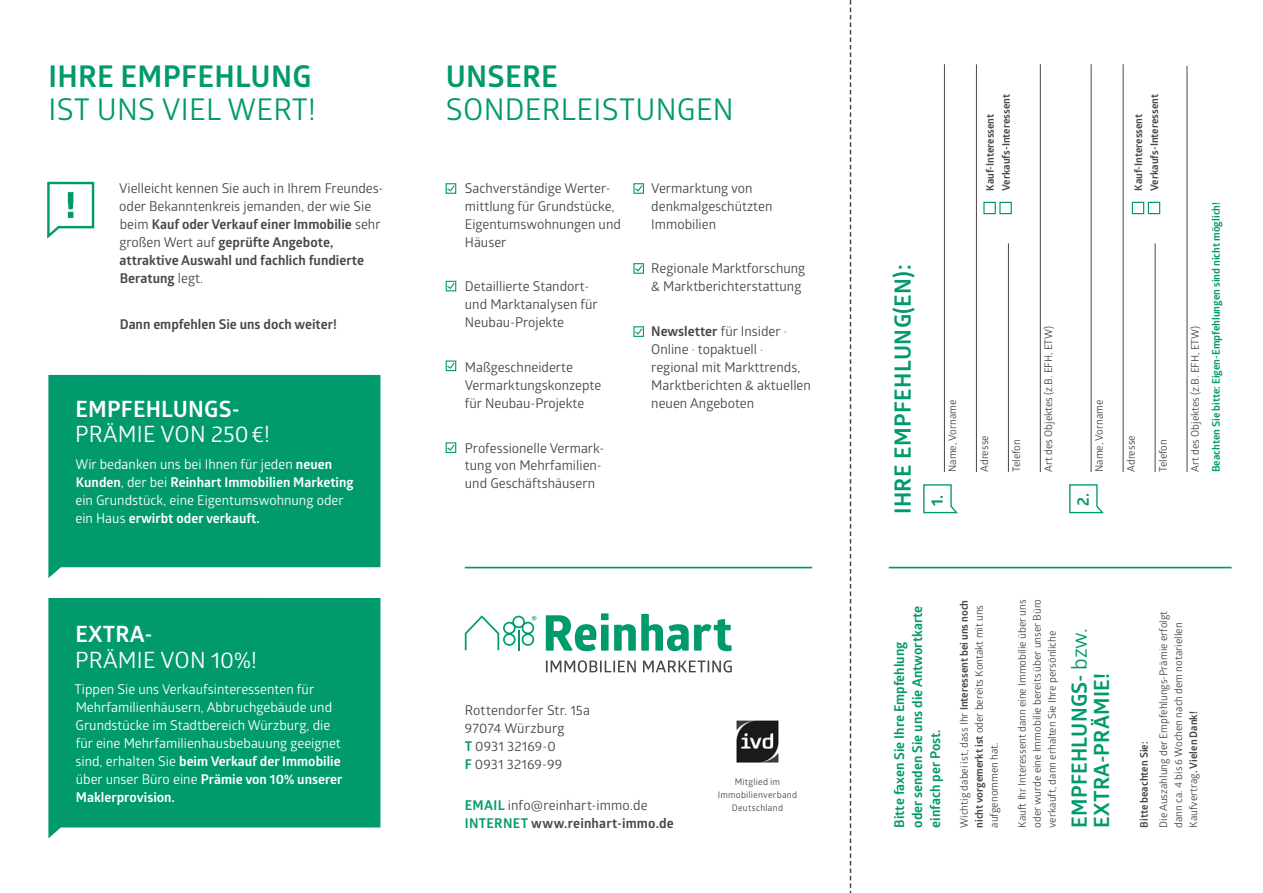
<style>
.page{position:relative;width:1263px;height:893px;background:#fff}
.page>*{position:absolute;margin:0;border:0;box-sizing:border-box;transform-origin:0 0}
.t1{font:30px "Glober";letter-spacing:.01em;color:#009a6c}
.t2{font:700 30px "Glober";letter-spacing:.01em;color:#009a6c}
.t3{font:22.5px "Glober";letter-spacing:.01em;color:#fff}
.t4{font:700 22.5px "Glober";letter-spacing:.02em;color:#009a6c}
.t5{font:700 22.5px "Glober";letter-spacing:.01em;color:#fff}
.t6{font:700 21px/22.5px "Glober";letter-spacing:.01em;color:#009a6c}
.t7{font:700 16.5px "Glober";color:#009a6c}
.t8{font:13.5px/18px "Glober";color:#484847}
.t9{font:13.5px/18px "Glober";color:#fff}
.t10{font:700 13.5px/18px "Glober";color:#009a6c}
.t11{font:700 13.5px "Glober";color:#484847}
.t12{font:10.5px/15px "Glober";color:#484847}
.t13{font:700 10.5px/16px "Glober";color:#484847}
.t14{font:700 10.5px "Glober";color:#009a6c}
.t15{font:9px/12.8px "Glober";letter-spacing:.025em;color:#484847;text-align:center}
.s1{font-weight:700}
.s2{font-weight:700;color:#009a6c}
.s3{font-weight:400}
</style>
<div class="page">
<svg style="left:47px;top:181px;width:48px;height:58px"></svg>
<svg style="left:850px;top:0;width:1px;height:893px"></svg>
<hr style="left:944px;top:64px;width:1px;height:408px;background:#484847">
<hr style="left:1091px;top:64px;width:1px;height:408px;background:#484847">
<hr style="left:976px;top:64px;width:1px;height:408px;background:#484847">
<hr style="left:1123px;top:64px;width:1px;height:408px;background:#484847">
<hr style="left:1040px;top:64px;width:1px;height:408px;background:#484847">
<hr style="left:1187px;top:66px;width:1px;height:406px;background:#484847">
<hr style="left:1008px;top:243px;width:1px;height:229px;background:#484847">
<hr style="left:1155px;top:243px;width:1px;height:229px;background:#484847">
<div style="left:983px;top:202px;width:13px;height:12px;border:1px solid #009a6c"></div>
<div style="left:999px;top:202px;width:13px;height:12px;border:1px solid #009a6c"></div>
<div style="left:1132px;top:202px;width:12px;height:12px;border:1px solid #009a6c"></div>
<div style="left:1148px;top:202px;width:12px;height:12px;border:1px solid #009a6c"></div>
<svg style="left:923px;top:484px;width:35px;height:30px"></svg>
<svg style="left:1069px;top:484px;width:35px;height:30px"></svg>
<img style="left:736px;top:720px;width:43px;height:43px">
<div style="left:48px;top:375px;width:332px;height:203px;background:#009a6c"></div>
<div style="left:48px;top:598px;width:332px;height:240px;background:#009a6c"></div>
<hr style="left:889px;top:567px;width:342px;height:1px;background:#009a6c">
<hr style="left:465px;top:567px;width:347px;height:1px;background:#009a6c">
<svg style="left:448px;top:185px;width:6px;height:7px"></svg>
<div style="left:446px;top:183px;width:10px;height:11px;border:1px solid #009a6c"></div>
<svg style="left:635px;top:185px;width:7px;height:7px"></svg>
<div style="left:633px;top:183px;width:11px;height:11px;border:1px solid #009a6c"></div>
<svg style="left:448px;top:362px;width:6px;height:7px"></svg>
<div style="left:446px;top:360px;width:10px;height:11px;border:1px solid #009a6c"></div>
<svg style="left:448px;top:283px;width:6px;height:6px"></svg>
<div style="left:446px;top:281px;width:10px;height:10px;border:1px solid #009a6c"></div>
<svg style="left:635px;top:265px;width:7px;height:7px"></svg>
<div style="left:633px;top:263px;width:11px;height:11px;border:1px solid #009a6c"></div>
<svg style="left:635px;top:328px;width:7px;height:7px"></svg>
<div style="left:633px;top:326px;width:11px;height:11px;border:1px solid #009a6c"></div>
<svg style="left:448px;top:444px;width:6px;height:7px"></svg>
<div style="left:446px;top:442px;width:10px;height:11px;border:1px solid #009a6c"></div>
<svg style="left:546px;top:660px;width:90px;height:12px"></svg>
<svg style="left:643px;top:660px;width:89px;height:12px"></svg>
<svg style="left:465px;top:615px;width:71px;height:35px"></svg>
<svg style="left:546px;top:613px;width:186px;height:38px"></svg>
<h1 class="t2" style="left:48px;top:55px;width:264px">IHRE EMPFEHLUNG</h1>
<h1 class="t1" style="left:48px;top:88px;width:269px">IST UNS VIEL WERT!</h1>
<p class="t8" style="left:119px;top:179px;width:266px">Vielleicht kennen Sie auch in Ihrem Freundes&shy;oder Bekanntenkreis jemanden, der wie Sie beim <span class="s1">Kauf oder Verkauf einer Immobilie</span> sehr großen Wert auf <span class="s1">geprüfte Angebote, attraktive Auswahl und fachlich fundierte Beratung</span> legt.</p>
<p class="t11" style="left:120px;top:315px;width:219px">Dann empfehlen Sie uns doch weiter!</p>
<h2 class="t5" style="left:75px;top:393px;width:163px">EMPFEHLUNGS-</h2>
<h2 class="t3" style="left:75px;top:419px;width:196px">PRÄMIE VON 250€!</h2>
<p class="t9" style="left:75px;top:455px;width:280px">Wir bedanken uns bei Ihnen für jeden <span class="s1">neuen Kunden</span>, der bei <span class="s1">Reinhart Immobilien Marketing </span>ein Grundstück, eine Eigentumswohnung oder ein Haus <span class="s1">erwirbt oder verkauft.</span></p>
<h2 class="t5" style="left:75px;top:618px;width:76px">EXTRA-</h2>
<h2 class="t3" style="left:75px;top:644px;width:183px">PRÄMIE VON 10%!</h2>
<p class="t9" style="left:75px;top:680px;width:270px">Tippen Sie uns Verkaufsinteressenten für Mehrfamilienhäusern, Abbruchgebäude und Grundstücke im Stadtbereich Würzburg, die für eine Mehrfamilienhausbebauung geeignet sind, erhalten Sie <span class="s1">beim Verkauf der Immobilie </span>über unser Büro eine <span class="s1">Prämie von 10% unserer Maklerprovision.</span></p>
<h1 class="t2" style="left:446px;top:55px;width:113px">UNSERE</h1>
<h1 class="t1" style="left:446px;top:88px;width:290px">SONDERLEISTUNGEN</h1>
<p class="t8" style="left:465px;top:179px;width:157px">Sachverständige Werter&shy;mittlung für Grundstücke,<br>Eigentumswohnungen und<br>Häuser</p>
<p class="t8" style="left:465px;top:277px;width:134px">Detaillierte Standort&shy;und Marktanalysen für<br>Neubau-Projekte</p>
<p class="t8" style="left:465px;top:358px;width:138px">Maßgeschneiderte<br>Vermarktungskonzepte für Neubau-Projekte</p>
<p class="t8" style="left:465px;top:438px;width:141px">Professionelle Vermark&shy;tung von Mehrfamilien&shy;und Geschäftshäusern</p>
<p class="t8" style="left:651px;top:179px;width:123px">Vermarktung von denkmalgeschützten<br>Immobilien</p>
<p class="t8" style="left:651px;top:259px;width:156px">Regionale Marktforschung &amp; Marktberichterstattung</p>
<p class="t8" style="left:651px;top:322px;width:161px"><span class="s1">Newsletter</span> für Insider ·<br>Online · topaktuell · regional mit Markttrends,<br>Marktberichten &amp; aktuellen neuen Angeboten</p>
<p class="t8" style="left:465px;top:701px;width:127px">Rottendorfer Str. 15a<br>97074 Würzburg<br><span class="s2">T</span> 0931 32169-0<br><span class="s2">F</span> 0931 32169-99</p>
<p class="t8" style="left:465px;top:795px;width:210px"><span class="s2">EMAIL</span> info@reinhart-immo.de<br><span class="s2">INTERNET</span> <span class="s1">www.reinhart-immo.de</span></p>
<p class="t15" style="left:718px;top:775px;width:81px">Mitglied im<br>Immobilienverband<br>Deutschland</p>
<p class="t13" style="left:982px;top:191px;width:98px;rotate:-90deg">Kauf-Interessent<br>Verkaufs-Interessent</p>
<p class="t13" style="left:1130px;top:191px;width:98px;rotate:-90deg">Kauf-Interessent<br>Verkaufs-Interessent</p>
<h2 class="t4" style="left:887px;top:514px;width:251px;rotate:-90deg">IHRE EMPFEHLUNG(EN):</h2>
<p class="t12" style="left:944px;top:472px;width:74px;rotate:-90deg">Name, Vorname</p>
<p class="t12" style="left:976px;top:472px;width:38px;rotate:-90deg">Adresse</p>
<p class="t12" style="left:1008px;top:472px;width:34px;rotate:-90deg">Telefon</p>
<p class="t12" style="left:1040px;top:472px;width:148px;rotate:-90deg">Art des Objektes (z.B. EFH, ETW)</p>
<p class="t12" style="left:1091px;top:472px;width:74px;rotate:-90deg">Name, Vorname</p>
<p class="t7" style="left:925px;top:506px;width:13px;rotate:-90deg">1.</p>
<p class="t7" style="left:1071px;top:506px;width:15px;rotate:-90deg">2.</p>
<p class="t12" style="left:1123px;top:472px;width:38px;rotate:-90deg">Adresse</p>
<p class="t12" style="left:1155px;top:472px;width:34px;rotate:-90deg">Telefon</p>
<p class="t12" style="left:1187px;top:472px;width:148px;rotate:-90deg">Art des Objektes (z.B. EFH, ETW)</p>
<p class="t14" style="left:1209px;top:472px;width:272px;rotate:-90deg">Beachten Sie bitte: Eigen-Empfehlungen sind nicht möglich!</p>
<p class="t10" style="left:890px;top:828px;width:224px;rotate:-90deg">Bitte faxen Sie Ihre Empfehlung<br>oder senden Sie uns die Antwortkarte einfach per Post.</p>
<p class="t12" style="left:956px;top:828px;width:229px;rotate:-90deg">Wichtig dabei ist, dass Ihr <span class="s1">Interessent bei uns noch nicht vorgemerkt ist</span> oder bereits Kontakt mit uns aufgenommen hat.</p>
<p class="t12" style="left:1014px;top:828px;width:230px;text-align:justify;rotate:-90deg">Kauft Ihr Interessent dann eine Immobilie über uns oder wurde eine Immobilie bereits über unser Büro verkauft, dann erhalten Sie Ihre persönliche</p>
<h3 class="t6" style="left:1068px;top:828px;width:201px;rotate:-90deg">EMPFEHLUNGS- <span class="s3">bzw.<br></span>EXTRA-PRÄMIE!</h3>
<p class="t13" style="left:1136px;top:828px;width:88px;rotate:-90deg">Bitte beachten Sie:</p>
<p class="t12" style="left:1155px;top:828px;width:218px;rotate:-90deg">Die Auszahlung der Empfehlungs-Prämie erfolgt dann ca. 4 bis 6 Wochen nach dem notariellen<br>Kaufvertrag<span class="s1">. Vielen Dank!</span></p>
</div>
